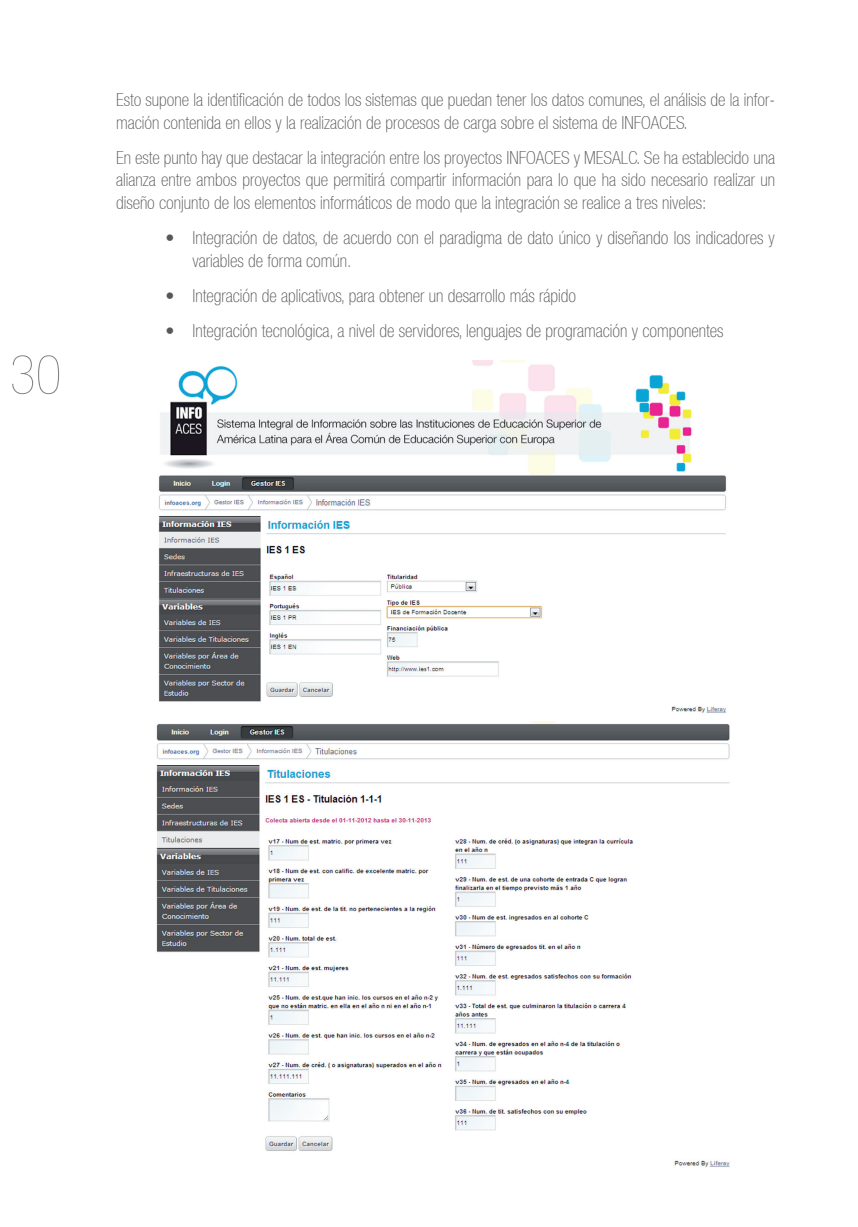
<style>
.page{position:relative;width:858px;height:1227px;background:#fff}
.page>*{position:absolute;margin:0;border:0;box-sizing:border-box;transform-origin:0 0}
.t1{font:900 condensed 54px "Helvetica Neue LT";color:#808285}
.t2{font:100 condensed 18px/22.5px "Helvetica Neue LT";color:#57585a}
.t3{font:100 condensed 18px/22.5px "Helvetica Neue LT Std";color:#57585a}
.s1{font-family:"Helvetica Neue LT"}
</style>
<div class="page">
<img style="left:158px;top:360px;width:569px;height:353px">
<img style="left:156px;top:721px;width:574px;height:446px">
<h1 class="t1" style="left:10px;top:345px;width:53px">30</h1>
<p class="t2" style="left:116px;top:88px;width:661px">Esto supone la identificación de todos los sistemas que puedan tener los datos comunes, el análisis de la infor&shy;mación contenida en ellos y la realización de procesos de carga sobre el sistema de INFOACES.</p>
<p class="t2" style="left:116px;top:146px;width:661px;text-align:justify">En este punto hay que destacar la integración entre los proyectos INFOACES y MESALC. Se ha establecido una alianza entre ambos proyectos que permitirá compartir información para lo que ha sido necesario realizar un diseño conjunto de los elementos informáticos de modo que la integración se realice a tres niveles:</p>
<p class="t3" style="left:193px;top:226px;width:584px;text-indent:-27px"><span class="s1">•</span> Integración de datos, de acuerdo con el paradigma de dato único y diseñando los indicadores y variables de forma común.</p>
<p class="t3" style="left:166px;top:284px;width:412px"><span class="s1">•</span> Integración de aplicativos, para obtener un desarrollo más rápido</p>
<p class="t3" style="left:166px;top:319px;width:560px"><span class="s1">•</span> Integración tecnológica, a nivel de servidores, lenguajes de programación y componentes</p>
</div>
